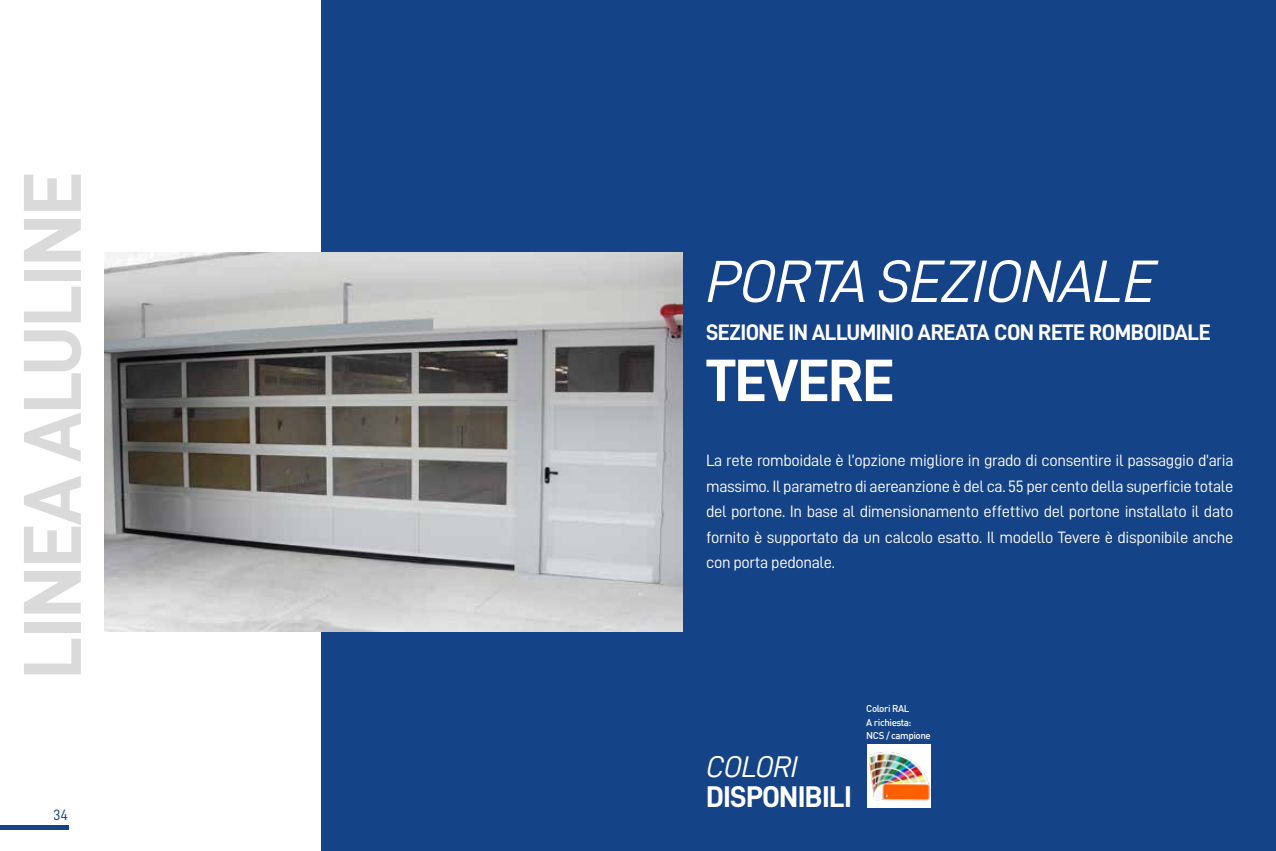
<style>
.page{position:relative;width:1276px;height:851px;background:#fff}
.page>*{position:absolute;margin:0;border:0;box-sizing:border-box;transform-origin:0 0}
.t1{font:82.5px "D DIN Bold";letter-spacing:-.02em;color:#dadada}
.t2{font:60px "D DIN Italic";letter-spacing:-.02em;color:#fff}
.t3{font:60px "D DIN Bold";letter-spacing:-.02em;color:#fff}
.t4{font:30px "D DIN Bold";letter-spacing:-.025em;color:#fff}
.t5{font:30px "D DIN Italic";letter-spacing:-.02em;color:#fff}
.t6{font:22.5px "D DIN Bold";letter-spacing:-.02em;color:#fff}
.t7{font:16.5px/25.5px "D DIN";letter-spacing:-.02em;color:#fff;text-align:justify}
.t8{font:15px "D DIN";color:#154389}
.t9{font:500 9.75px/13.5px "DIN";letter-spacing:-.04em;color:#fff}
</style>
<div class="page">
<div style="left:321px;top:0;width:955px;height:850px;background:#154388"></div>
<img style="left:104px;top:252px;width:579px;height:379px">
<div style="left:867px;top:743px;width:64px;height:64px;background:#fff"></div>
<img style="left:868px;top:752px;width:62px;height:49px">
<hr style="left:0;top:825px;width:68px;height:4px;background:#154389">
<h1 class="t1" style="left:7px;top:679px;width:509px;rotate:-90deg">LINEA ALULINE</h1>
<p class="t8" style="left:53px;top:806px;width:16px">34</p>
<h2 class="t2" style="left:706px;top:248px;width:452px">PORTA SEZIONALE</h2>
<h3 class="t6" style="left:706px;top:319px;width:506px">SEZIONE IN ALLUMINIO AREATA CON RETE ROMBOIDALE</h3>
<h2 class="t3" style="left:706px;top:347px;width:190px">TEVERE</h2>
<p class="t7" style="left:706px;top:447px;width:529px">La rete romboidale è l’opzione migliore in grado di consentire il passaggio d’aria massimo. Il parametro di aereanzione è del ca. 55 per cento della superficie totale del portone. In base al dimensionamento effettivo del portone installato il dato fornito è supportato da un calcolo esatto. Il modello Tevere è disponibile anche con porta pedonale.</p>
<h3 class="t5" style="left:706px;top:750px;width:94px">COLORI</h3>
<h3 class="t4" style="left:706px;top:780px;width:147px">DISPONIBILI</h3>
<p class="t9" style="left:866px;top:701px;width:66px">Colori RAL<br>A richiesta:<br>NCS / campione</p>
</div>
